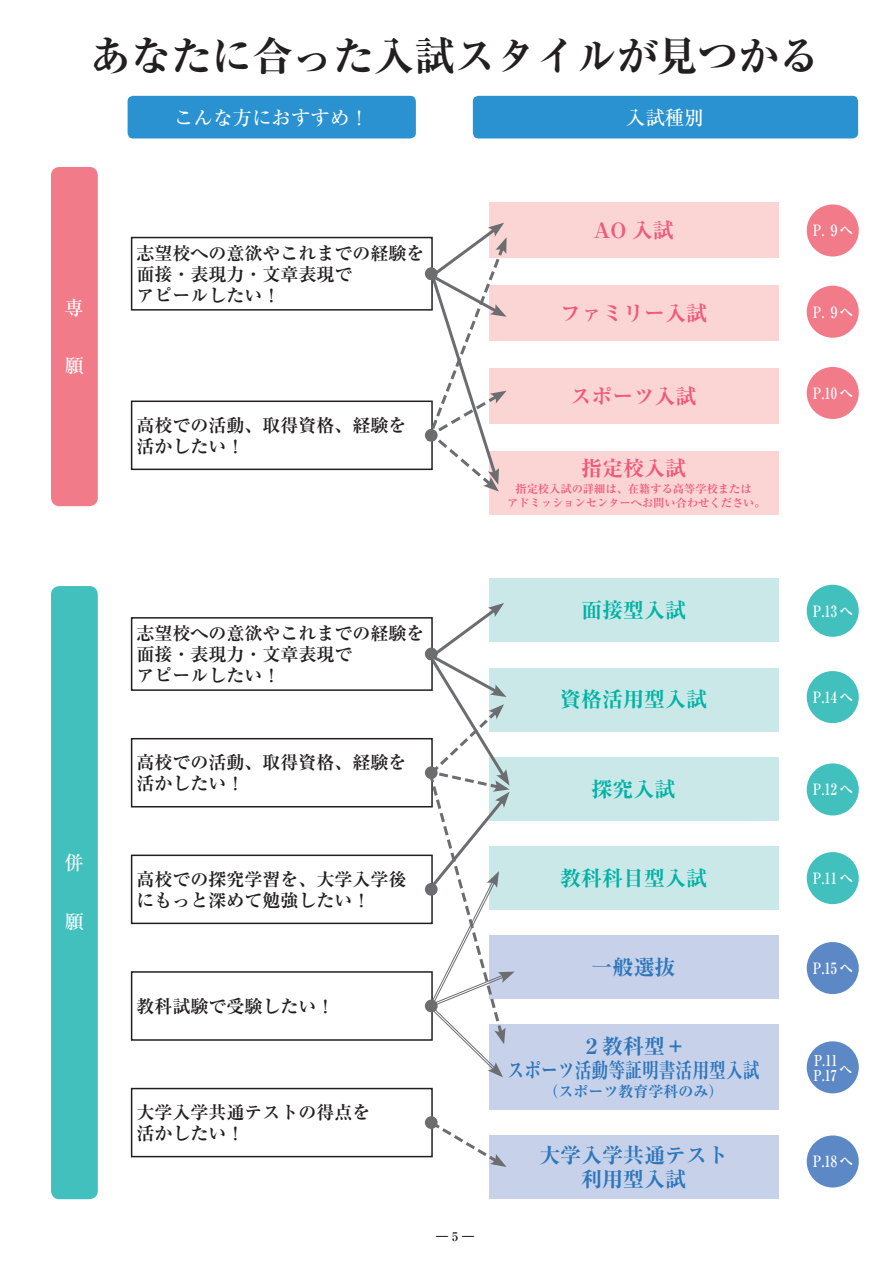
<style>
.page{position:relative;width:893px;height:1263px;background:#fff}
.page>*{position:absolute;margin:0;border:0;box-sizing:border-box;transform-origin:0 0}
.t1{font:700 expanded 40.5px "P Ryumin Pr 6 N";color:#231f20}
.t2{font:700 expanded 21px/24px "Ryumin Pr 6 N";color:#2e76bc;text-align:center}
.t3{font:700 expanded 21px "Ryumin Pr 6 N";color:#00b2a5}
.t4{font:700 expanded 21px "Ryumin Pr 6 N";color:#f05978}
.t5{font:500 19.5px "Ryumin Pr 6 N";color:#fff}
.t6{font:700 18px/21px "Ryumin Pr 6 N";color:#231f20}
.t7{font:700 15.6px "Ryumin Pr 6 N";color:#fff;scale:.8 1}
.t8{font:700 expanded 15px "Ryumin Pr 6 N";color:#2e76bc}
.t9{font:700 15px/15px "Ryumin Pr 6 N";color:#fff;scale:.8 1}
.t10{font:700 12px "P Ryumin Pr 6 N";color:#231f20}
.t11{font:700 11.25px/13.5px "P Ryumin Pr 6 N";color:#f05978;text-align:center}
</style>
<div class="page">
<div style="left:128px;top:96px;width:288px;height:42px;background:#2a92d0;border-radius:6px"></div>
<div style="left:473px;top:96px;width:385px;height:42px;background:#2a92d0;border-radius:6px"></div>
<div style="left:807px;top:204px;width:52px;height:52px;background:#f27b89;border-radius:50%"></div>
<div style="left:807px;top:585px;width:52px;height:52px;background:#42c0bd;border-radius:50%"></div>
<div style="left:807px;top:286px;width:52px;height:52px;background:#f27b89;border-radius:50%"></div>
<div style="left:807px;top:671px;width:52px;height:52px;background:#42c0bd;border-radius:50%"></div>
<div style="left:807px;top:367px;width:52px;height:52px;background:#f27b89;border-radius:50%"></div>
<div style="left:807px;top:763px;width:52px;height:52px;background:#42c0bd;border-radius:50%"></div>
<div style="left:807px;top:852px;width:52px;height:52px;background:#42c0bd;border-radius:50%"></div>
<div style="left:807px;top:1135px;width:52px;height:52px;background:#5d88c6;border-radius:50%"></div>
<div style="left:807px;top:1041px;width:52px;height:52px;background:#5d88c6;border-radius:50%"></div>
<div style="left:807px;top:942px;width:52px;height:52px;background:#5d88c6;border-radius:50%"></div>
<div style="left:131px;top:237px;width:302px;height:74px;border:2px solid #231f20"></div>
<div style="left:131px;top:617px;width:302px;height:74px;border:2px solid #231f20"></div>
<div style="left:131px;top:400px;width:302px;height:70px;border:2px solid #231f20"></div>
<div style="left:131px;top:738px;width:302px;height:69px;border:2px solid #231f20"></div>
<div style="left:131px;top:854px;width:302px;height:70px;border:2px solid #231f20"></div>
<div style="left:131px;top:971px;width:302px;height:70px;border:2px solid #231f20"></div>
<div style="left:131px;top:1088px;width:302px;height:69px;border:2px solid #231f20"></div>
<div style="left:489px;top:202px;width:289px;height:56px;background:#fbd4d4"></div>
<div style="left:489px;top:578px;width:289px;height:64px;background:#cae8e8"></div>
<div style="left:489px;top:285px;width:289px;height:55px;background:#fbd4d4"></div>
<div style="left:489px;top:668px;width:289px;height:63px;background:#cae8e8"></div>
<div style="left:489px;top:368px;width:289px;height:55px;background:#fbd4d4"></div>
<div style="left:489px;top:757px;width:289px;height:64px;background:#cae8e8"></div>
<div style="left:489px;top:935px;width:289px;height:64px;background:#c7d2ea"></div>
<div style="left:489px;top:1135px;width:289px;height:64px;background:#c7d2ea"></div>
<div style="left:489px;top:451px;width:289px;height:64px;background:#fbd4d4"></div>
<div style="left:489px;top:846px;width:289px;height:64px;background:#cae8e8"></div>
<div style="left:489px;top:1025px;width:289px;height:85px;background:#c7d2ea"></div>
<div style="left:51px;top:167px;width:47px;height:339px;background:#f27b89;border-radius:9px"></div>
<div style="left:51px;top:586px;width:47px;height:613px;background:#42c0bd;border-radius:9px"></div>
<svg style="left:427px;top:1125px;width:80px;height:42px"></svg>
<svg style="left:422px;top:223px;width:85px;height:269px"></svg>
<div style="left:425px;top:267px;width:13px;height:13px;background:#6c6d70;border-radius:50%"></div>
<div style="left:425px;top:429px;width:13px;height:13px;background:#6c6d70;border-radius:50%"></div>
<div style="left:425px;top:1116px;width:13px;height:13px;background:#6c6d70;border-radius:50%"></div>
<svg style="left:424px;top:603px;width:91px;height:474px"></svg>
<h1 class="t1" style="left:90px;top:24px;width:731px">あなたに合った入試スタイルが見つかる</h1>
<p class="t5" style="left:174px;top:102px;width:196px">こんな方におすすめ！</p>
<p class="t5" style="left:626px;top:102px;width:79px">入試種別</p>
<p class="t5" style="left:65px;top:292px;width:20px">専</p>
<p class="t5" style="left:65px;top:350px;width:20px">願</p>
<p class="t5" style="left:65px;top:848px;width:20px">併</p>
<p class="t5" style="left:65px;top:906px;width:20px">願</p>
<p class="t6" style="left:137px;top:241px;width:289px">志望校への意欲やこれまでの経験を面接・表現力・文章表現で<br>アピールしたい！</p>
<p class="t6" style="left:137px;top:414px;width:271px">高校での活動、取得資格、経験を活かしたい！</p>
<p class="t4" style="left:593px;top:214px;width:82px">AO 入試</p>
<p class="t4" style="left:560px;top:296px;width:148px">ファミリー入試</p>
<p class="t4" style="left:571px;top:379px;width:127px">スポーツ入試</p>
<p class="t4" style="left:581px;top:452px;width:106px">指定校入試</p>
<p class="t11" style="left:507px;top:482px;width:260px">指定校入試の詳細は、在籍する高等学校または<br>アドミッションセンターへお問い合わせください。</p>
<p class="t6" style="left:137px;top:622px;width:289px">志望校への意欲やこれまでの経験を面接・表現力・文章表現で<br>アピールしたい！</p>
<p class="t6" style="left:137px;top:751px;width:271px">高校での活動、取得資格、経験を活かしたい！</p>
<p class="t6" style="left:137px;top:868px;width:271px">高校での探究学習を、大学入学後にもっと深めて勉強したい！</p>
<p class="t6" style="left:137px;top:995px;width:199px">教科試験で受験したい！</p>
<p class="t6" style="left:137px;top:1101px;width:235px">大学入学共通テストの得点を活かしたい！</p>
<p class="t10" style="left:436px;top:1227px;width:39px">― 5 ―</p>
<p class="t3" style="left:581px;top:594px;width:106px">面接型入試</p>
<p class="t3" style="left:560px;top:683px;width:148px">資格活用型入試</p>
<p class="t3" style="left:592px;top:772px;width:85px">探究入試</p>
<p class="t3" style="left:560px;top:862px;width:148px">教科科目型入試</p>
<p class="t2" style="left:592px;top:955px;width:85px">一般選抜</p>
<p class="t2" style="left:508px;top:1034px;width:253px">２教科型＋<br>スポーツ活動等証明書活用型入試</p>
<p class="t8" style="left:544px;top:1080px;width:181px">（スポーツ教育学科のみ）</p>
<p class="t2" style="left:539px;top:1143px;width:190px">大学入学共通テスト利用型入試</p>
<p class="t7" style="left:813px;top:218px;width:51px">P. ９へ</p>
<p class="t7" style="left:813px;top:299px;width:51px">P. ９へ</p>
<p class="t7" style="left:813px;top:381px;width:51px">P.10 へ</p>
<p class="t7" style="left:813px;top:598px;width:51px">P.13 へ</p>
<p class="t7" style="left:813px;top:685px;width:51px">P.14 へ</p>
<p class="t7" style="left:813px;top:777px;width:51px">P.12 へ</p>
<p class="t7" style="left:813px;top:866px;width:51px">P.11 へ</p>
<p class="t7" style="left:813px;top:956px;width:51px">P.15 へ</p>
<p class="t9" style="left:814px;top:1052px;width:49px">P.11<br>P.17 へ</p>
<p class="t7" style="left:813px;top:1149px;width:51px">P.18 へ</p>
</div>
